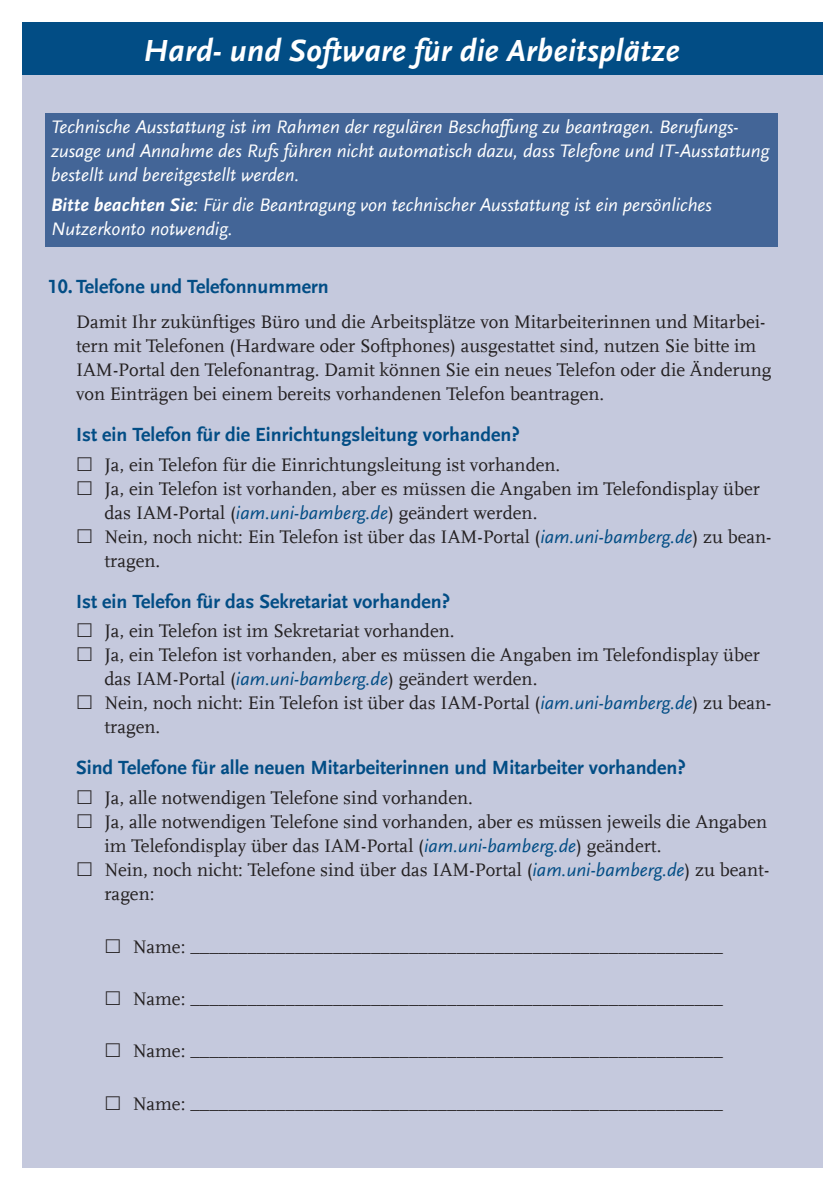
<style>
.page{position:relative;width:823px;height:1191px;background:#fff}
.page>*{position:absolute;margin:0;border:0;box-sizing:border-box;transform-origin:0 0}
.t1{font:italic 700 32px "UB Scala Sans";color:#fff}
.t2{font:700 20px "UB Scala Sans";color:#024d85}
.t3{font:19px/24px "UB Scala";color:#231f20}
.t4{font:italic 19px/24px "UB Scala Sans";color:#fff}
.s1{font-weight:700}
.s2{font-family:"UB Scala Sans";font-style:italic;color:#024d85}
</style>
<div class="page">
<div style="left:23px;top:23px;width:799px;height:1145px;background:#c5c9dd"></div>
<div style="left:22px;top:23px;width:800px;height:52px;background:#024d85"></div>
<div style="left:45px;top:113px;width:732px;height:134px;background:#436597"></div>
<hr style="left:822px;top:23px;width:1px;height:1145px;background:#c5c9dd">
<hr style="left:822px;top:23px;width:1px;height:52px;background:#024d85">
<h1 class="t1" style="left:143px;top:32px;width:537px">Hard- und Software für die Arbeitsplätze</h1>
<p class="t4" style="left:51px;top:115px;width:719px">Technische Ausstattung ist im Rahmen der regulären Beschaffung zu beantragen. Berufungs&shy;zusage und Annahme des Rufs führen nicht automatisch dazu, dass Telefone und IT-Ausstattung bestellt und bereitgestellt werden.</p>
<p class="t4" style="left:51px;top:192px;width:662px"><span class="s1">Bitte beachten Sie</span>: Für die Beantragung von technischer Ausstattung ist ein persönliches<br>Nutzerkonto notwendig.</p>
<p class="t2" style="left:48px;top:274px;width:282px">10. Telefone und Telefonnummern</p>
<p class="t3" style="left:76px;top:309px;width:696px">Damit Ihr zukünftiges Büro und die Arbeitsplätze von Mitarbeiterinnen und Mitarbei&shy;tern mit Telefonen (Hardware oder Softphones) ausgestattet sind, nutzen Sie bitte im IAM-Portal den Telefonantrag. Damit können Sie ein neues Telefon oder die Änderung von Einträgen bei einem bereits vorhandenen Telefon beantragen.</p>
<p class="t2" style="left:76px;top:423px;width:445px">Ist ein Telefon für die Einrichtungsleitung vorhanden?</p>
<p class="t3" style="left:104px;top:452px;width:668px">Ja, ein Telefon für die Einrichtungsleitung ist vorhanden.<br>Ja, ein Telefon ist vorhanden, aber es müssen die Angaben im Telefondisplay über das IAM-Portal (<span class="s2">iam.uni-bamberg.de</span>) geändert werden.<br>Nein, noch nicht: Ein Telefon ist über das IAM-Portal (<span class="s2">iam.uni-bamberg.de</span>) zu bean&shy;tragen.</p>
<p class="t2" style="left:76px;top:589px;width:375px">Ist ein Telefon für das Sekretariat vorhanden?</p>
<p class="t3" style="left:104px;top:619px;width:668px">Ja, ein Telefon ist im Sekretariat vorhanden.<br>Ja, ein Telefon ist vorhanden, aber es müssen die Angaben im Telefondisplay über das IAM-Portal (<span class="s2">iam.uni-bamberg.de</span>) geändert werden.<br>Nein, noch nicht: Ein Telefon ist über das IAM-Portal (<span class="s2">iam.uni-bamberg.de</span>) zu bean&shy;tragen.</p>
<p class="t2" style="left:76px;top:756px;width:611px">Sind Telefone für alle neuen Mitarbeiterinnen und Mitarbeiter vorhanden?</p>
<p class="t3" style="left:104px;top:786px;width:665px">Ja, alle notwendigen Telefone sind vorhanden.<br>Ja, alle notwendigen Telefone sind vorhanden, aber es müssen jeweils die Angaben im Telefondisplay über das IAM-Portal (<span class="s2">iam.uni-bamberg.de</span>) geändert.<br>Nein, noch nicht: Telefone sind über das IAM-Portal (<span class="s2">iam.uni-bamberg.de</span>) zu beant&shy;ragen:</p>
<p class="t3" style="left:133px;top:934px;width:591px">Name: ________________________________________________________</p>
<p class="t3" style="left:133px;top:986px;width:591px">Name: ________________________________________________________</p>
<p class="t3" style="left:133px;top:1039px;width:591px">Name: ________________________________________________________</p>
<p class="t3" style="left:133px;top:1091px;width:591px">Name: ________________________________________________________</p>
</div>
